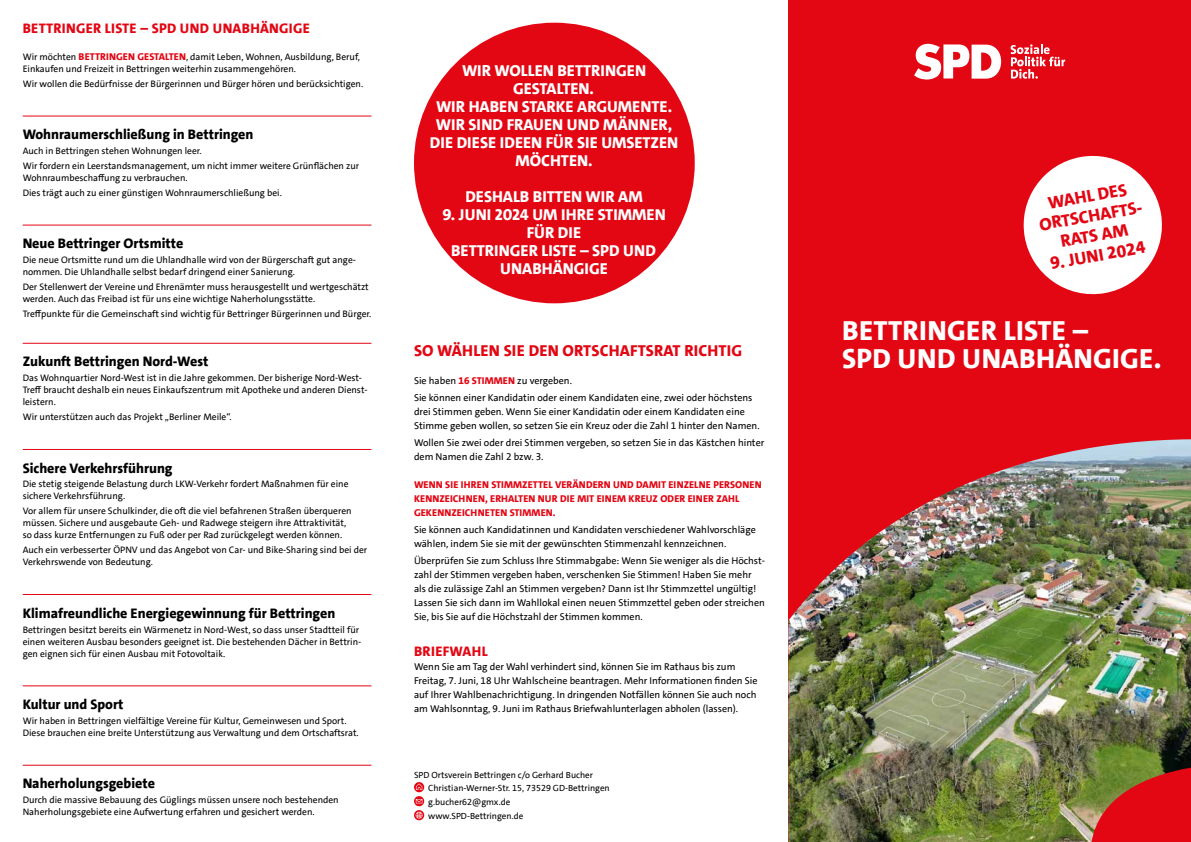
<style>
.page{position:relative;width:1191px;height:842px;background:#fff}
.page>*{position:absolute;margin:0;border:0;box-sizing:border-box;transform-origin:0 0}
.t1{font:800 28px/28px "SPD The Sans";letter-spacing:.01em;color:#fff}
.t2{font:800 17.5px/20px "SPD The Sans";color:#e30613;text-align:center}
.t3{font:800 16px/18px "SPD The Sans Versal";color:#fff;text-align:center}
.t4{font:800 16px "SPD The Sans";letter-spacing:.01em;color:#e30613}
.t5{font:800 14px "SPD The Sans";color:#000}
.t6{font:800 14px "SPD The Sans Versal";letter-spacing:.02em;color:#e30613}
.t7{font:10px/14px "SPD The Sans";color:#000}
.t8{font:800 10px/14px "SPD The Sans";letter-spacing:.01em;color:#e30613}
.t9{font:9.5px/12px "SPD The Sans";color:#000}
.t10{font:9px/13px "SPD The Sans";color:#000}
.s1{font-weight:800;font-size:10px;color:#e30613}
.s2{font-weight:800;color:#e30613}
</style>
<div class="page">
<div style="left:788px;top:0;width:403px;height:842px;background:#e30613"></div>
<img style="left:788px;top:439px;width:403px;height:403px">
<svg style="left:1023px;top:155px;width:139px;height:140px"></svg>
<svg style="left:414px;top:782px;width:10px;height:38px"></svg>
<svg style="left:914px;top:44px;width:87px;height:36px"></svg>
<svg style="left:1010px;top:44px;width:55px;height:35px"></svg>
<hr style="left:23px;top:116px;width:348px;height:1px;background:#e30613">
<hr style="left:23px;top:225px;width:348px;height:1px;background:#e30613">
<hr style="left:23px;top:343px;width:348px;height:1px;background:#e30613">
<hr style="left:23px;top:449px;width:348px;height:1px;background:#e30613">
<hr style="left:23px;top:594px;width:348px;height:1px;background:#e30613">
<hr style="left:23px;top:685px;width:348px;height:1px;background:#e30613">
<hr style="left:23px;top:765px;width:348px;height:1px;background:#e30613">
<div style="left:414px;top:23px;width:280px;height:280px;background:#e30613;border-radius:50%"></div>
<h3 class="t6" style="left:23px;top:19px;width:289px">BETTRINGER LISTE – SPD UND UNABHÄNGIGE</h3>
<p class="t9" style="left:23px;top:51px;width:339px">Wir möchten <span class="s1">BETTRINGEN GESTALTEN</span>, damit Leben, Wohnen, Ausbildung, Beruf,<br>Einkaufen und Freizeit in Bettringen weiterhin zusammengehören.</p>
<p class="t9" style="left:23px;top:78px;width:342px">Wir wollen die Bedürfnisse der Bürgerinnen und Bürger hören und berücksichtigen.</p>
<h3 class="t5" style="left:23px;top:125px;width:232px">Wohnraumerschließung in Bettringen</h3>
<p class="t9" style="left:23px;top:144px;width:338px;line-height:14.8px">Auch in Bettringen stehen Wohnungen leer.<br>Wir fordern ein Leerstandsmanagement, um nicht immer weitere Grünflächen zur</p>
<p class="t9" style="left:23px;top:170px;width:261px;line-height:14.8px">Wohnraumbeschaffung zu verbrauchen.<br>Dies trägt auch zu einer günstigen Wohnraumerschließung bei.</p>
<h3 class="t5" style="left:23px;top:235px;width:162px">Neue Bettringer Ortsmitte</h3>
<p class="t9" style="left:23px;top:254px;width:335px">Die neue Ortsmitte rund um die Uhlandhalle wird von der Bürgerschaft gut ange&shy;nommen. Die Uhlandhalle selbst bedarf dringend einer Sanierung.</p>
<p class="t9" style="left:23px;top:281px;width:348px">Der Stellenwert der Vereine und Ehrenämter muss herausgestellt und wertgeschätzt werden. Auch das Freibad ist für uns eine wichtige Naherholungsstätte.</p>
<p class="t9" style="left:23px;top:308px;width:350px">Treffpunkte für die Gemeinschaft sind wichtig für Bettringer Bürgerinnen und Bürger.</p>
<h3 class="t5" style="left:23px;top:353px;width:187px">Zukunft Bettringen Nord-West</h3>
<p class="t9" style="left:23px;top:372px;width:346px">Das Wohnquartier Nord-West ist in die Jahre gekommen. Der bisherige Nord-West-<br>Treff braucht deshalb ein neues Einkaufszentrum mit Apotheke und anderen Dienst&shy;leistern.</p>
<p class="t9" style="left:23px;top:411px;width:210px">Wir unterstützen auch das Projekt „Berliner Meile“.</p>
<h3 class="t5" style="left:23px;top:459px;width:151px">Sichere Verkehrsführung</h3>
<p class="t9" style="left:23px;top:478px;width:327px">Die stetig steigende Belastung durch LKW-Verkehr fordert Maßnahmen für eine sichere Verkehrsführung.</p>
<p class="t9" style="left:23px;top:505px;width:330px">Vor allem für unsere Schulkinder, die oft die viel befahrenen Straßen überqueren müssen. Sichere und ausgebaute Geh- und Radwege steigern ihre Attraktivität, so dass kurze Entfernungen zu Fuß oder per Rad zurückgelegt werden können.</p>
<p class="t9" style="left:23px;top:544px;width:346px">Auch ein verbesserter ÖPNV und das Angebot von Car- und Bike-Sharing sind bei der<br>Verkehrswende von Bedeutung.</p>
<h3 class="t5" style="left:23px;top:604px;width:314px">Klimafreundliche Energiegewinnung für Bettringen</h3>
<p class="t9" style="left:23px;top:623px;width:340px">Bettringen besitzt bereits ein Wärmenetz in Nord-West, so dass unser Stadtteil für einen weiteren Ausbau besonders geeignet ist. Die bestehenden Dächer in Bettrin&shy;gen eignen sich für einen Ausbau mit Fotovoltaik.</p>
<h3 class="t5" style="left:23px;top:695px;width:102px">Kultur und Sport</h3>
<p class="t9" style="left:23px;top:715px;width:337px">Wir haben in Bettringen vielfältige Vereine für Kultur, Gemeinwesen und Sport.<br>Diese brauchen eine breite Unterstützung aus Verwaltung und dem Ortschaftsrat.</p>
<h3 class="t5" style="left:23px;top:775px;width:134px">Naherholungsgebiete</h3>
<p class="t9" style="left:23px;top:794px;width:317px">Durch die massive Bebauung des Güglings müssen unsere noch bestehenden<br>Naherholungsgebiete eine Aufwertung erfahren und gesichert werden.</p>
<h3 class="t3" style="left:430px;top:62px;width:250px">WIR WOLLEN BETTRINGEN<br>GESTALTEN.<br>WIR HABEN STARKE ARGUMENTE.<br>WIR SIND FRAUEN UND MÄNNER,<br>DIE DIESE IDEEN FÜR SIE UMSETZEN<br>MÖCHTEN.</h3>
<h3 class="t3" style="left:465px;top:188px;width:179px">DESHALB BITTEN WIR AM</h3>
<h3 class="t3" style="left:442px;top:206px;width:225px">9. JUNI 2024 UM IHRE STIMMEN<br>FÜR DIE<br>BETTRINGER LISTE – SPD UND<br>UNABHÄNGIGE</h3>
<h3 class="t4" style="left:414px;top:340px;width:330px">SO WÄHLEN SIE DEN ORTSCHAFTSRAT RICHTIG</h3>
<p class="t7" style="left:414px;top:373px;width:340px;line-height:16.8px">Sie haben <span class="s2">16 STIMMEN</span> zu vergeben.<br>Sie können einer Kandidatin oder einem Kandidaten eine, zwei oder höchstens</p>
<p class="t7" style="left:414px;top:405px;width:347px">drei Stimmen geben. Wenn Sie einer Kandidatin oder einem Kandidaten eine<br>Stimme geben wollen, so setzen Sie ein Kreuz oder die Zahl 1 hinter den Namen.</p>
<p class="t7" style="left:414px;top:436px;width:352px">Wollen Sie zwei oder drei Stimmen vergeben, so setzen Sie in das Kästchen hinter dem Namen die Zahl 2 bzw. 3.</p>
<p class="t8" style="left:414px;top:477px;width:349px">WENN SIE IHREN STIMMZETTEL VERÄNDERN UND DAMIT EINZELNE PERSONEN<br>KENNZEICHNEN, ERHALTEN NUR DIE MIT EINEM KREUZ ODER EINER ZAHL<br>GEKENNZEICHNETEN STIMMEN.</p>
<p class="t7" style="left:414px;top:522px;width:343px">Sie können auch Kandidatinnen und Kandidaten verschiedener Wahlvorschläge wählen, indem Sie sie mit der gewünschten Stimmenzahl kennzeichnen.</p>
<p class="t7" style="left:414px;top:553px;width:352px">Überprüfen Sie zum Schluss Ihre Stimmabgabe: Wenn Sie weniger als die Höchst&shy;zahl der Stimmen vergeben haben, verschenken Sie Stimmen! Haben Sie mehr als die zulässige Zahl an Stimmen vergeben? Dann ist Ihr Stimmzettel ungültig!<br>Lassen Sie sich dann im Wahllokal einen neuen Stimmzettel geben oder streichen Sie, bis Sie auf die Höchstzahl der Stimmen kommen.</p>
<h3 class="t6" style="left:414px;top:642px;width:75px">BRIEFWAHL</h3>
<p class="t7" style="left:414px;top:659px;width:345px">Wenn Sie am Tag der Wahl verhindert sind, können Sie im Rathaus bis zum Freitag, 7. Juni, 18 Uhr Wahlscheine beantragen. Mehr Informationen finden Sie auf Ihrer Wahlbenachrichtigung. In dringenden Notfällen können Sie auch noch am Wahlsonntag, 9. Juni im Rathaus Briefwahlunterlagen abholen (lassen).</p>
<p class="t10" style="left:428px;top:768px;width:183px;text-indent:-14px">SPD Ortsverein Bettringen c/o Gerhard Bucher<br>Christian-Werner-Str. 15, 73529 GD-Bettringen</p>
<p class="t10" style="left:428px;top:795px;width:97px;line-height:14px">g.bucher62@gmx.de www.SPD-Bettringen.de</p>
<h2 class="t2" style="left:1034px;top:195px;width:109px;rotate:-10deg">WAHL DES<br>ORTSCHAFTS-<br>RATS AM</h2>
<h2 class="t2" style="left:1048px;top:254px;width:98px;rotate:-10deg">9. JUNI 2024</h2>
<h1 class="t1" style="left:842px;top:316px;width:321px">BETTRINGER LISTE –<br>SPD UND UNABHÄNGIGE.</h1>
</div>
